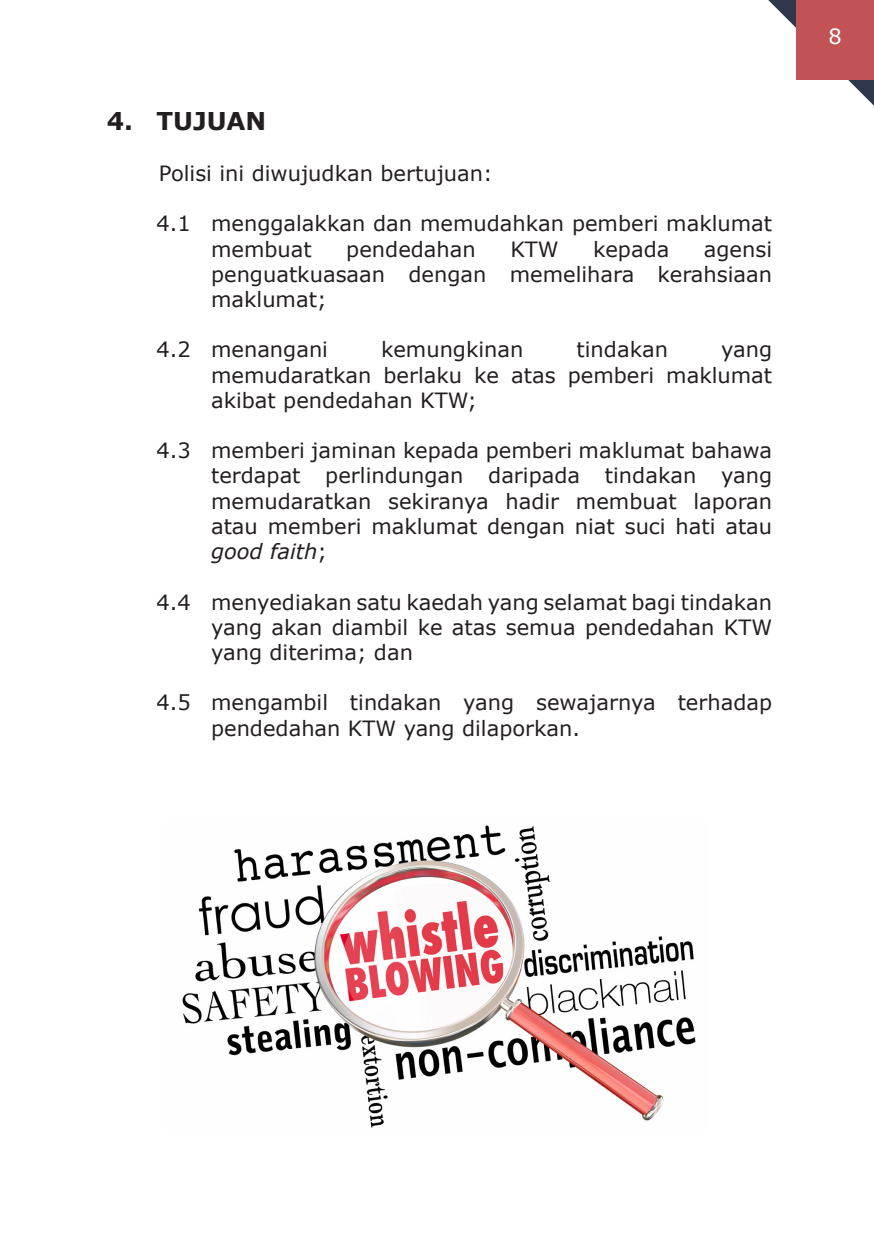
<style>
.page{position:relative;width:874px;height:1241px;background:#fff}
.page>*{position:absolute;margin:0;border:0;box-sizing:border-box;transform-origin:0 0}
.t1{font:700 24.5px "Verdana";color:#231f20}
.bawah_tajuk_Main{font:21px/25.2px "Verdana";color:#231f20;text-align:justify}
.t2{font:21px "Verdana";color:#fff}
.s1{font-style:italic}
</style>
<div class="page">
<svg style="left:768px;top:0;width:105px;height:105px"></svg>
<img style="left:182px;top:825px;width:514px;height:303px">
<div style="left:795px;top:0;width:78px;height:79px;background:#c15256"></div>
<p class="t1" style="left:107px;top:104px;width:161px">4. TUJUAN</p>
<p class="bawah_tajuk_Main" style="left:159px;top:160px;width:335px">Polisi ini diwujudkan bertujuan:</p>
<p class="bawah_tajuk_Main" style="left:211px;top:211px;width:562px;text-indent:-55px">4.1 menggalakkan dan memudahkan pemberi maklumat membuat</p>
<p class="bawah_tajuk_Main" style="left:346px;top:236px;width:131px">pendedahan</p>
<p class="bawah_tajuk_Main" style="left:510px;top:236px;width:50px">KTW</p>
<p class="bawah_tajuk_Main" style="left:593px;top:236px;width:78px">kepada</p>
<p class="bawah_tajuk_Main" style="left:211px;top:236px;width:562px;text-indent:492px">agensi penguatkuasaan dengan memelihara kerahsiaan maklumat;</p>
<p class="bawah_tajuk_Main" style="left:156px;top:337px;width:173px">4.2 menangani</p>
<p class="bawah_tajuk_Main" style="left:381px;top:337px;width:144px">kemungkinan</p>
<p class="bawah_tajuk_Main" style="left:576px;top:337px;width:93px">tindakan</p>
<p class="bawah_tajuk_Main" style="left:211px;top:337px;width:562px;text-indent:510px">yang memudaratkan berlaku ke atas pemberi maklumat akibat pendedahan KTW;</p>
<p class="bawah_tajuk_Main" style="left:211px;top:437px;width:562px;text-indent:-55px">4.3 memberi jaminan kepada pemberi maklumat bahawa terdapat perlindungan daripada tindakan yang memudaratkan sekiranya hadir membuat laporan atau memberi maklumat dengan niat suci hati atau <span class="s1">good faith</span>;</p>
<p class="bawah_tajuk_Main" style="left:211px;top:589px;width:562px;text-indent:-55px">4.4 menyediakan satu kaedah yang selamat bagi tindakan yang akan diambil ke atas semua pendedahan KTW yang diterima; dan</p>
<p class="bawah_tajuk_Main" style="left:211px;top:689px;width:562px;text-indent:-55px">4.5 mengambil tindakan yang sewajarnya terhadap pendedahan KTW yang dilaporkan.</p>
<p class="t2" style="left:827px;top:22px;width:15px">8</p>
</div>
